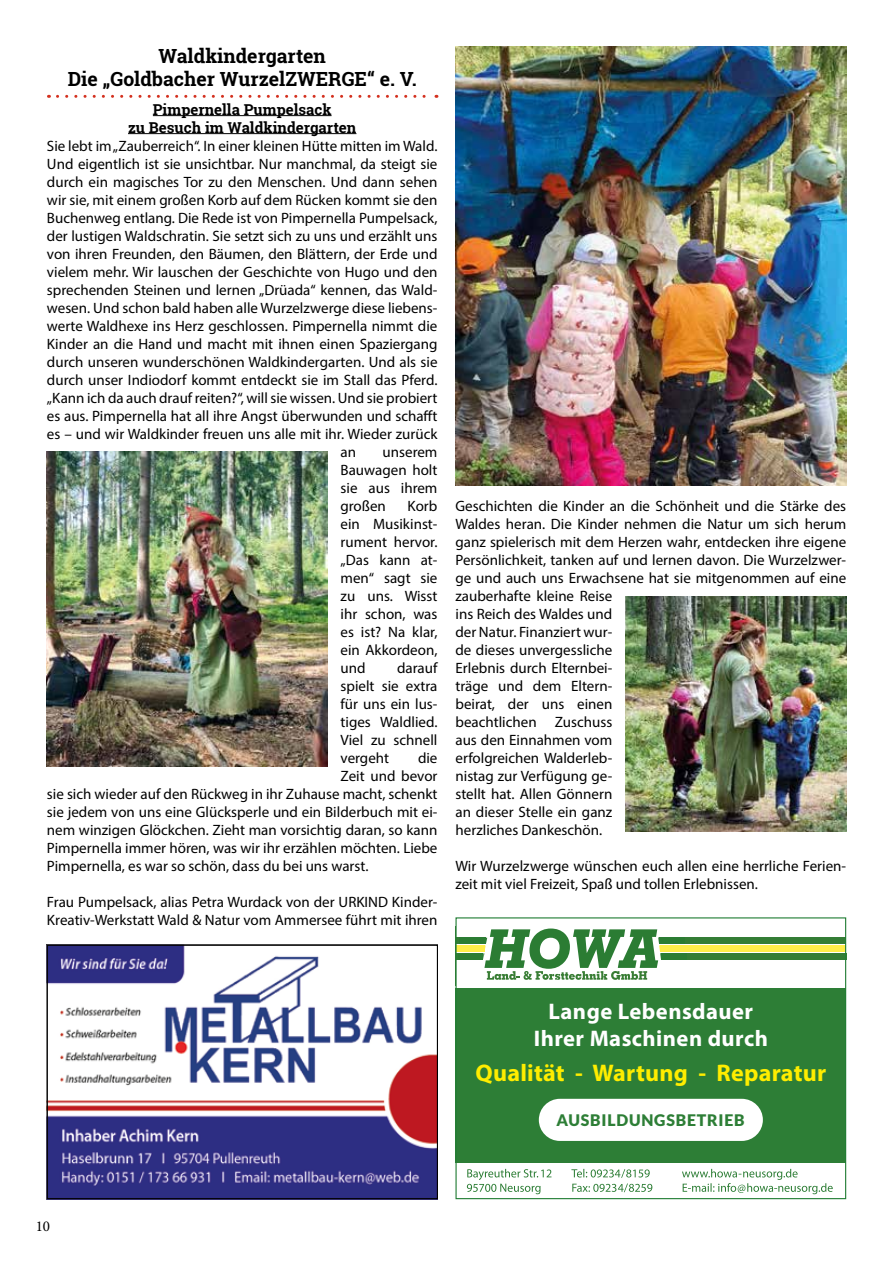
<style>
.page{position:relative;width:893px;height:1263px;background:#fff}
.page>*{position:absolute;margin:0;border:0;box-sizing:border-box;transform-origin:0 0}
.t1{font:700 24.15px "Myriad Pro";letter-spacing:.01em;color:#ffed00}
.t2{font:700 22.65px/27.2px "Myriad Pro";letter-spacing:.02em;color:#fff;text-align:center}
.t3{font:700 19.5px/23.4px "Roboto Slab";color:#000;text-align:center}
.t4{font:900 15.9px "Lato";letter-spacing:.05em;color:#2d7e36}
.t5{font:15px/18px "Myriad Pro";color:#000;text-align:justify}
.t6{font:700 15px/18px "Roboto Slab";color:#000;text-align:center}
.t7{font:15px "Minion Pro";color:#000}
</style>
<div class="page">
<img style="left:455px;top:47px;width:391px;height:438px">
<svg style="left:57px;top:95px;width:380px;height:3px"></svg>
<hr style="left:153px;top:115px;width:179px;height:1px;background:#000">
<hr style="left:128px;top:133px;width:228px;height:1px;background:#000">
<img style="left:49px;top:947px;width:387px;height:250px">
<div style="left:47px;top:945px;width:391px;height:254px;border:1px solid #000"></div>
<img style="left:47px;top:451px;width:281px;height:316px">
<img style="left:625px;top:596px;width:221px;height:235px">
<div style="left:455px;top:987px;width:391px;height:175px;background:#2d7e36"></div>
<div style="left:661px;top:953px;width:26px;height:6px;background:#2b7c33"></div>
<div style="left:687px;top:953px;width:159px;height:6px;background:#347d35"></div>
<div style="left:659px;top:937px;width:27px;height:7px;background:#2b7c33"></div>
<div style="left:686px;top:937px;width:160px;height:7px;background:#347d35"></div>
<div style="left:660px;top:945px;width:27px;height:6px;background:#feed48"></div>
<div style="left:686px;top:945px;width:160px;height:6px;background:#feed48"></div>
<div style="left:458px;top:953px;width:25px;height:6px;background:#2b7c33"></div>
<div style="left:459px;top:938px;width:27px;height:6px;background:#2b7c33"></div>
<svg style="left:483px;top:928px;width:178px;height:52px"></svg>
<div style="left:458px;top:945px;width:26px;height:7px;background:#feed48"></div>
<svg style="left:457px;top:938px;width:2px;height:21px"></svg>
<svg style="left:467px;top:1169px;width:84px;height:25px"></svg>
<svg style="left:571px;top:1169px;width:81px;height:23px"></svg>
<svg style="left:682px;top:1169px;width:151px;height:25px"></svg>
<div style="left:455px;top:917px;width:391px;height:282px;border:1px solid #217d34"></div>
<div style="left:539px;top:1099px;width:224px;height:42px;background:#fff;border-radius:21px"></div>
<h3 class="t3" style="left:68px;top:44px;width:350px">Waldkindergarten<br>Die „Goldbacher WurzelZWERGE“ e. V.</h3>
<p class="t6" style="left:128px;top:100px;width:230px">Pimpernella Pumpelsack<br>zu Besuch im Waldkindergarten</p>
<p class="t5" style="left:47px;top:136px;width:392px">Sie lebt im „Zauberreich“. In einer kleinen Hütte mitten im Wald.</p>
<p class="t5" style="left:47px;top:154px;width:392px">Und eigentlich ist sie unsichtbar. Nur manchmal, da steigt sie</p>
<p class="t5" style="left:47px;top:172px;width:392px">durch ein magisches Tor zu den Menschen. Und dann sehen</p>
<p class="t5" style="left:47px;top:190px;width:392px">wir sie, mit einem großen Korb auf dem Rücken kommt sie den</p>
<p class="t5" style="left:47px;top:208px;width:392px">Buchenweg entlang. Die Rede ist von Pimpernella Pumpelsack,</p>
<p class="t5" style="left:47px;top:226px;width:392px">der lustigen Waldschratin. Sie setzt sich zu uns und erzählt uns</p>
<p class="t5" style="left:47px;top:244px;width:392px">von ihren Freunden, den Bäumen, den Blättern, der Erde und</p>
<p class="t5" style="left:47px;top:262px;width:392px">vielem mehr. Wir lauschen der Geschichte von Hugo und den</p>
<p class="t5" style="left:47px;top:280px;width:392px">sprechenden Steinen und lernen „Drüada“ kennen, das Wald-</p>
<p class="t5" style="left:47px;top:298px;width:392px">wesen. Und schon bald haben alle Wurzelzwerge diese liebens-</p>
<p class="t5" style="left:47px;top:316px;width:392px">werte Waldhexe ins Herz geschlossen. Pimpernella nimmt die</p>
<p class="t5" style="left:47px;top:334px;width:392px">Kinder an die Hand und macht mit ihnen einen Spaziergang</p>
<p class="t5" style="left:47px;top:352px;width:392px">durch unseren wunderschönen Waldkindergarten. Und als sie</p>
<p class="t5" style="left:47px;top:370px;width:392px">durch unser Indiodorf kommt entdeckt sie im Stall das Pferd.</p>
<p class="t5" style="left:47px;top:388px;width:392px">„Kann ich da auch drauf reiten?“, will sie wissen. Und sie probiert</p>
<p class="t5" style="left:47px;top:406px;width:392px">es aus. Pimpernella hat all ihre Angst überwunden und schafft</p>
<p class="t5" style="left:47px;top:424px;width:392px">es – und wir Waldkinder freuen uns alle mit ihr. Wieder zurück</p>
<p class="t5" style="left:341px;top:442px;width:17px">an</p>
<p class="t5" style="left:341px;top:442px;width:98px;text-indent:42px">unserem Bauwagen holt sie aus ihrem großen</p>
<p class="t5" style="left:341px;top:496px;width:98px;text-indent:67px">Korb ein Musikinst&shy;rument hervor. „Das kann at&shy;men“ sagt sie zu uns. Wisst ihr schon, was es ist? Na klar, ein Akkordeon, und</p>
<p class="t5" style="left:341px;top:658px;width:98px;text-indent:56px">darauf spielt sie extra für uns ein lus&shy;tiges Waldlied.<br>Viel zu schnell vergeht</p>
<p class="t5" style="left:418px;top:748px;width:21px">die</p>
<p class="t5" style="left:341px;top:766px;width:98px">Zeit und bevor</p>
<p class="t5" style="left:47px;top:784px;width:392px">sie sich wieder auf den Rückweg in ihr Zuhause macht, schenkt</p>
<p class="t5" style="left:47px;top:802px;width:392px">sie jedem von uns eine Glücksperle und ein Bilderbuch mit ei-</p>
<p class="t5" style="left:47px;top:820px;width:392px">nem winzigen Glöckchen. Zieht man vorsichtig daran, so kann</p>
<p class="t5" style="left:47px;top:838px;width:392px">Pimpernella immer hören, was wir ihr erzählen möchten. Liebe</p>
<p class="t5" style="left:47px;top:856px;width:323px">Pimpernella, es war so schön, dass du bei uns warst.</p>
<p class="t5" style="left:47px;top:892px;width:392px">Frau Pumpelsack, alias Petra Wurdack von der URKIND Kinder-<br>Kreativ-Werkstatt Wald &amp; Natur vom Ammersee führt mit ihren</p>
<p class="t5" style="left:455px;top:496px;width:392px;text-align:left">Geschichten die Kinder an die Schönheit und die Stärke des Waldes heran. Die Kinder nehmen die Natur um sich herum ganz spielerisch mit dem Herzen wahr, entdecken ihre eigene Persönlichkeit, tanken auf und lernen davon. Die Wurzelzwer&shy;ge und auch uns Erwachsene hat sie mitgenommen auf eine zauberhafte kleine Reise<br>ins Reich des Waldes und<br>der Natur. Finanziert wur-<br>de dieses unvergessliche<br>Erlebnis durch Elternbei-<br>träge und dem Eltern-<br>beirat, der uns einen<br>beachtlichen Zuschuss<br>aus den Einnahmen vom<br>erfolgreichen Walderleb-<br>nistag zur Verfügung ge-<br>stellt hat. Allen Gönnern<br>an dieser Stelle ein ganz<br>herzliches Dankeschön.</p>
<p class="t5" style="left:455px;top:856px;width:392px">Wir Wurzelzwerge wünschen euch allen eine herrliche Ferien&shy;zeit mit viel Freizeit, Spaß und tollen Erlebnissen.</p>
<h2 class="t2" style="left:534px;top:997px;width:236px">Lange Lebensdauer<br>Ihrer Maschinen durch</h2>
<h1 class="t1" style="left:475px;top:1057px;width:352px">Qualität - Wartung - Reparatur</h1>
<p class="t4" style="left:556px;top:1110px;width:190px">AUSBILDUNGSBETRIEB</p>
<p class="t7" style="left:36px;top:1216px;width:16px">10</p>
</div>
